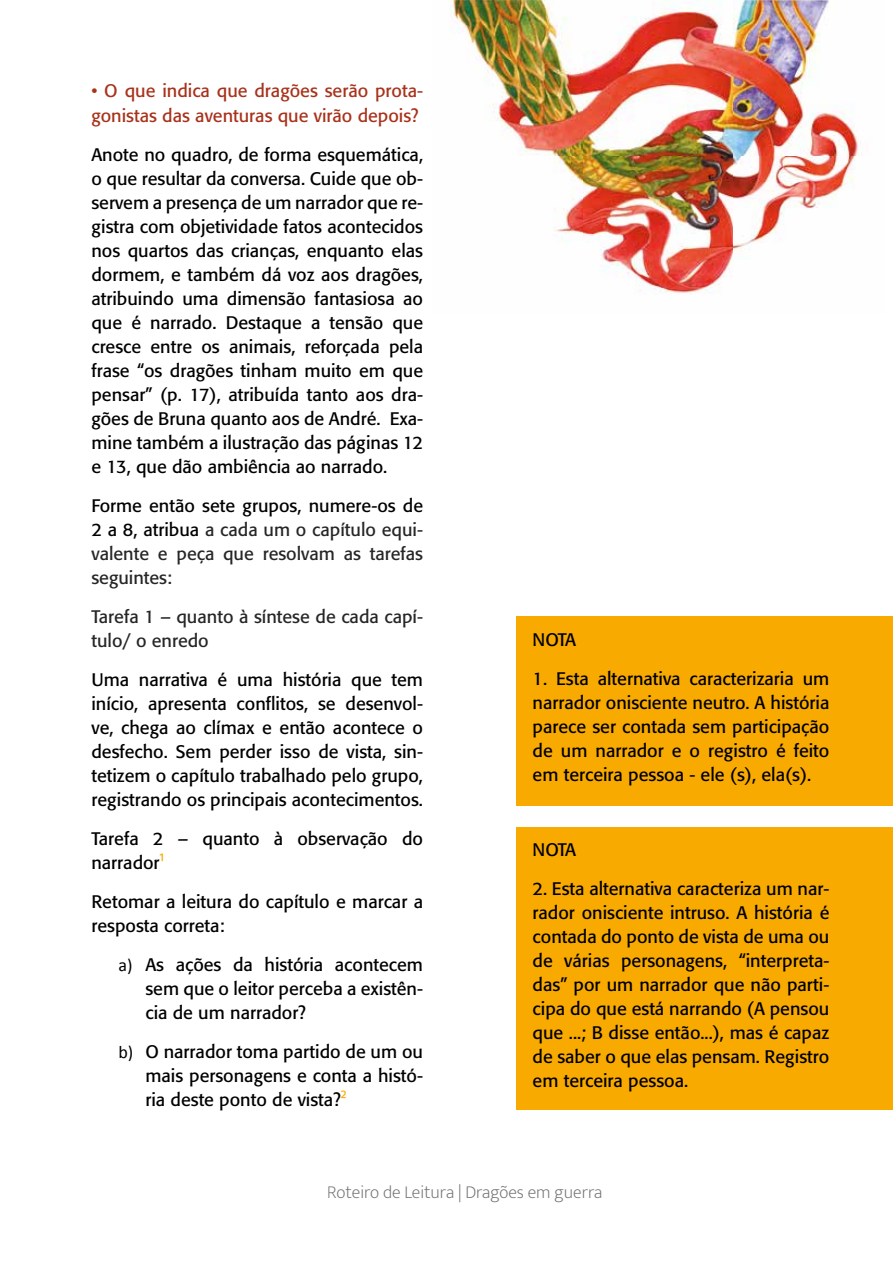
<style>
.page{position:relative;width:893px;height:1263px;background:#fff}
.page>*{position:absolute;margin:0;border:0;box-sizing:border-box;transform-origin:0 0}
.t1{font:18px/24px "Formata";color:#000;text-align:justify}
.t2{font:18px/24px "Formata";color:#252626;text-align:justify}
.t3{font:18px/24.8px "Formata";color:#a8321b}
.t4{font:200 18px "Mukta";color:#706f6f}
.s1{color:#000}
.s2{font-family:"Mukta";color:#f8aa00}
.s3{font-family:"Calibri"}
</style>
<div class="page">
<div style="left:517px;top:617px;width:376px;height:189px;background:#f8aa00"></div>
<div style="left:517px;top:827px;width:376px;height:283px;background:#f8aa00"></div>
<img style="left:450px;top:0;width:411px;height:294px">
<p class="t3" style="left:91px;top:78px;width:333px">• O que indica que dragões serão prota&shy;gonistas das aventuras que virão depois?</p>
<p class="t1" style="left:91px;top:143px;width:333px">Anote no quadro, de forma esquemática, o que resultar da conversa. Cuide que ob&shy;servem a presença de um narrador que re&shy;gistra com objetividade fatos acontecidos nos quartos das crianças, enquanto elas dormem, e também dá voz aos dragões, atribuindo uma dimensão fantasiosa ao que é narrado. Destaque a tensão que cresce entre os animais, reforçada pela frase “os dragões tinham muito em que pensar” (p. 17), atribuída tanto aos dra&shy;gões de Bruna quanto aos de André. Exa&shy;mine também a ilustração das páginas 12 e 13, que dão ambiência ao narrado.</p>
<p class="t2" style="left:91px;top:493px;width:333px"><span class="s1">Forme então sete grupos, numere-os de 2 a 8, atribua</span> a cada um o capítulo equi&shy;valente e peça que resolvam as tarefas seguintes:</p>
<p class="t2" style="left:91px;top:604px;width:333px">Tarefa 1 – quanto à síntese de cada capí&shy;tulo/ o enredo</p>
<p class="t1" style="left:91px;top:667px;width:333px">Uma narrativa é uma história que tem início, apresenta conflitos, se desenvol&shy;ve, chega ao clímax e então acontece o desfecho. Sem perder isso de vista, sin&shy;tetizem o capítulo trabalhado pelo grupo, registrando os principais acontecimentos.</p>
<p class="t1" style="left:91px;top:826px;width:333px">Tarefa 2 – quanto à observação do narrador<span class="s2">¹</span></p>
<p class="t1" style="left:91px;top:889px;width:333px">Retomar a leitura do capítulo e marcar a resposta correta:</p>
<p class="t1" style="left:145px;top:952px;width:279px;text-indent:-27px"><span class="s3">a)</span> As ações da história acontecem sem que o leitor perceba a existên&shy;cia de um narrador?</p>
<p class="t1" style="left:145px;top:1039px;width:279px;text-indent:-27px"><span class="s3">b)</span> O narrador toma partido de um ou mais personagens e conta a histó&shy;ria deste ponto de vista?<span class="s2">²</span></p>
<p class="t1" style="left:533px;top:627px;width:45px">NOTA</p>
<p class="t1" style="left:533px;top:666px;width:298px">1. Esta alternativa caracterizaria um narrador onisciente neutro. A história parece ser contada sem participação de um narrador e o registro é feito em terceira pessoa - ele (s), ela(s).</p>
<p class="t1" style="left:533px;top:838px;width:45px">NOTA</p>
<p class="t1" style="left:533px;top:877px;width:298px">2. Esta alternativa caracteriza um nar&shy;rador onisciente intruso. A história é contada do ponto de vista de uma ou de várias personagens, “interpreta&shy;das” por um narrador que não parti&shy;cipa do que está narrando (A pensou que ...; B disse então...), mas é capaz de saber o que elas pensam. Registro em terceira pessoa.</p>
<p class="t4" style="left:327px;top:1178px;width:277px">Roteiro de Leitura | Dragões em guerra</p>
</div>
